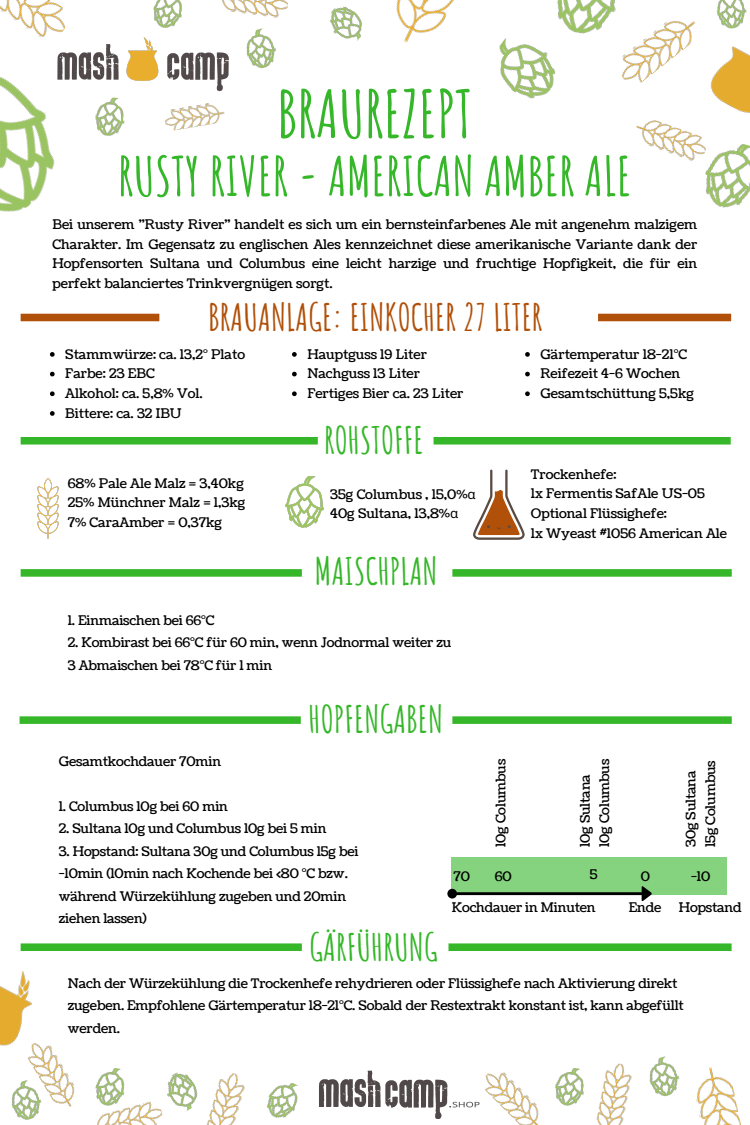
<style>
.page{position:relative;width:750px;height:1125px;background:#fff}
.page>*{position:absolute;margin:0;border:0;box-sizing:border-box;transform-origin:0 0}
.t1{font:700 65px "Amatic SC";color:#35b729}
.t2{font:700 53.75px "Amatic SC";color:#35b729}
.t3{font:700 36.88px "Amatic SC";color:#35b729}
.t4{font:700 36.88px "Amatic SC";color:#b05009}
.t5{font:13.25px/19.8px "Coustard";letter-spacing:-.01em;color:#000}
.s1{font-family:"Noto Sans"}
</style>
<div class="page">
<img style="left:499px;top:38px;width:57px;height:61px">
<img style="left:0;top:0;width:66px;height:29px">
<img style="left:710px;top:46px;width:40px;height:67px">
<img style="left:246px;top:28px;width:30px;height:41px">
<img style="left:549px;top:0;width:67px;height:39px">
<img style="left:0;top:29px;width:55px;height:183px">
<img style="left:612px;top:8px;width:83px;height:75px">
<img style="left:396px;top:0;width:58px;height:43px">
<img style="left:165px;top:103px;width:60px;height:28px">
<img style="left:636px;top:120px;width:64px;height:41px">
<img style="left:698px;top:136px;width:52px;height:72px">
<img style="left:95px;top:99px;width:30px;height:37px">
<img style="left:153px;top:0;width:29px;height:28px">
<img style="left:716px;top:0;width:31px;height:29px">
<img style="left:222px;top:0;width:66px;height:18px">
<img style="left:330px;top:6px;width:32px;height:35px">
<img style="left:11px;top:1086px;width:27px;height:34px">
<img style="left:97px;top:1101px;width:65px;height:24px">
<img style="left:319px;top:1071px;width:159px;height:48px">
<img style="left:478px;top:1072px;width:61px;height:53px">
<img style="left:696px;top:1067px;width:45px;height:58px">
<img style="left:267px;top:1083px;width:31px;height:35px">
<img style="left:555px;top:1068px;width:29px;height:38px">
<img style="left:649px;top:1056px;width:31px;height:41px">
<img style="left:23px;top:1086px;width:52px;height:27px">
<img style="left:95px;top:1068px;width:33px;height:40px">
<img style="left:160px;top:1072px;width:38px;height:43px">
<img style="left:596px;top:1063px;width:36px;height:62px">
<img style="left:206px;top:1073px;width:39px;height:52px">
<img style="left:37px;top:479px;width:22px;height:60px">
<img style="left:48px;top:29px;width:181px;height:70px">
<img style="left:0;top:943px;width:74px;height:143px">
<svg style="left:473px;top:470px;width:52px;height:70px"></svg>
<svg style="left:292px;top:352px;width:5px;height:5px"></svg>
<svg style="left:292px;top:372px;width:5px;height:4px"></svg>
<svg style="left:292px;top:391px;width:5px;height:5px"></svg>
<svg style="left:21px;top:314px;width:138px;height:7px"></svg>
<svg style="left:598px;top:314px;width:133px;height:7px"></svg>
<svg style="left:21px;top:943px;width:281px;height:8px;background:#40ba34"></svg>
<svg style="left:448px;top:943px;width:284px;height:8px;background:#40bb35"></svg>
<svg style="left:21px;top:437px;width:297px;height:8px;background:#40bb35"></svg>
<svg style="left:434px;top:437px;width:297px;height:8px;background:#40bb35"></svg>
<svg style="left:21px;top:569px;width:281px;height:8px;background:#3fba34"></svg>
<svg style="left:452px;top:569px;width:280px;height:8px;background:#40ba34"></svg>
<svg style="left:20px;top:716px;width:281px;height:8px;background:#3fba34"></svg>
<svg style="left:452px;top:716px;width:280px;height:8px;background:#40ba34"></svg>
<svg style="left:50px;top:352px;width:5px;height:5px"></svg>
<svg style="left:50px;top:372px;width:5px;height:4px"></svg>
<svg style="left:50px;top:391px;width:5px;height:5px"></svg>
<svg style="left:50px;top:411px;width:5px;height:5px"></svg>
<svg style="left:525px;top:352px;width:5px;height:5px"></svg>
<svg style="left:525px;top:372px;width:5px;height:4px"></svg>
<svg style="left:525px;top:391px;width:5px;height:5px"></svg>
<img style="left:286px;top:477px;width:38px;height:50px">
<div style="left:452px;top:857px;width:275px;height:38px;background:#85d37e"></div>
<svg style="left:447px;top:886px;width:205px;height:15px"></svg>
<h1 class="t1" style="left:277px;top:72px;width:197px">BRAUREZEPT</h1>
<h2 class="t2" style="left:118px;top:142px;width:515px">RUSTY RIVER - AMERICAN AMBER ALE</h2>
<p class="t5" style="left:53px;top:215px;width:646px;text-align:justify">Bei unserem "Rusty River" handelt es sich um ein bernsteinfarbenes Ale mit angenehm malzigem Charakter. Im Gegensatz zu englischen Ales kennzeichnet diese amerikanische Variante dank der Hopfensorten Sultana und Columbus eine leicht harzige und fruchtige Hopfigkeit, die für ein perfekt balanciertes Trinkvergnügen sorgt.</p>
<h3 class="t4" style="left:208px;top:293px;width:336px">BRAUANLAGE: EINKOCHER 27 LITER</h3>
<p class="t5" style="left:65px;top:344px;width:181px">Stammwürze: ca. 13,2° Plato<br>Farbe: 23 EBC<br>Alkohol: ca. 5,8% Vol.<br>Bittere: ca. 32 IBU</p>
<p class="t5" style="left:540px;top:344px;width:155px">Gärtemperatur 18-21°C<br>Reifezeit 4-6 Wochen<br>Gesamtschüttung 5,5kg</p>
<p class="t5" style="left:307px;top:344px;width:158px">Hauptguss 19 Liter<br>Nachguss 13 Liter<br>Fertiges Bier ca. 23 Liter</p>
<p class="t5" style="left:68px;top:474px;width:179px;text-align:justify">68% Pale Ale Malz = 3,40kg 25% Münchner Malz = 1,3kg 7% CaraAmber = 0,37kg</p>
<h3 class="t3" style="left:324px;top:416px;width:101px">ROHSTOFFE</h3>
<p class="t5" style="left:330px;top:484px;width:147px">35g Columbus , 15,0%<span class="s1">α<br></span>40g Sultana, 13,8%<span class="s1">α</span></p>
<h3 class="t3" style="left:315px;top:548px;width:124px">MAISCHPLAN</h3>
<p class="t5" style="left:68px;top:611px;width:148px">1. Einmaischen bei 66°C</p>
<p class="t5" style="left:68px;top:632px;width:385px;line-height:22.5px">2. Kombirast bei 66°C für 60 min, wenn Jodnormal weiter zu<br>3 Abmaischen bei 78°C für 1 min</p>
<h3 class="t3" style="left:309px;top:696px;width:136px">HOPFENGABEN</h3>
<p class="t5" style="left:531px;top:465px;width:198px">Trockenhefe:<br>1x Fermentis SafAle US-05<br>Optional Flüssighefe:<br>1x Wyeast #1056 American Ale</p>
<p class="t5" style="left:59px;top:751px;width:164px">Gesamtkochdauer 70min</p>
<p class="t5" style="left:59px;top:796px;width:171px">1. Columbus 10g bei 60 min</p>
<p class="t5" style="left:59px;top:819px;width:269px">2. Sultana 10g und Columbus 10g bei 5 min</p>
<p class="t5" style="left:59px;top:840px;width:301px;line-height:22.5px">3. Hopstand: Sultana 30g und Columbus 15g bei -10min (10min nach Kochende bei &lt;80 °C bzw. während Würzekühlung zugeben und 20min ziehen lassen)</p>
<h3 class="t3" style="left:310px;top:923px;width:130px">GÄRFÜHRUNG</h3>
<p class="t5" style="left:491px;top:847px;width:90px;rotate:-90deg">10g Columbus</p>
<p class="t5" style="left:495px;top:867px;width:18px">60</p>
<p class="t5" style="left:595px;top:847px;width:90px;rotate:-90deg">10g Columbus</p>
<p class="t5" style="left:682px;top:847px;width:88px;line-height:19.4px;rotate:-90deg">30g Sultana<br>15g Columbus</p>
<p class="t5" style="left:576px;top:847px;width:74px;rotate:-90deg">10g Sultana</p>
<p class="t5" style="left:590px;top:865px;width:9px">5</p>
<p class="t5" style="left:454px;top:867px;width:18px">70</p>
<p class="t5" style="left:641px;top:867px;width:11px">0</p>
<p class="t5" style="left:691px;top:867px;width:21px">-10</p>
<p class="t5" style="left:452px;top:898px;width:145px">Kochdauer in Minuten</p>
<p class="t5" style="left:629px;top:898px;width:34px">Ende</p>
<p class="t5" style="left:679px;top:898px;width:64px">Hopstand</p>
<p class="t5" style="left:68px;top:972px;width:617px;line-height:22.5px">Nach der Würzekühlung die Trockenhefe rehydrieren oder Flüssighefe nach Aktivierung direkt zugeben. Empfohlene Gärtemperatur 18-21°C. Sobald der Restextrakt konstant ist, kann abgefüllt werden.</p>
</div>
